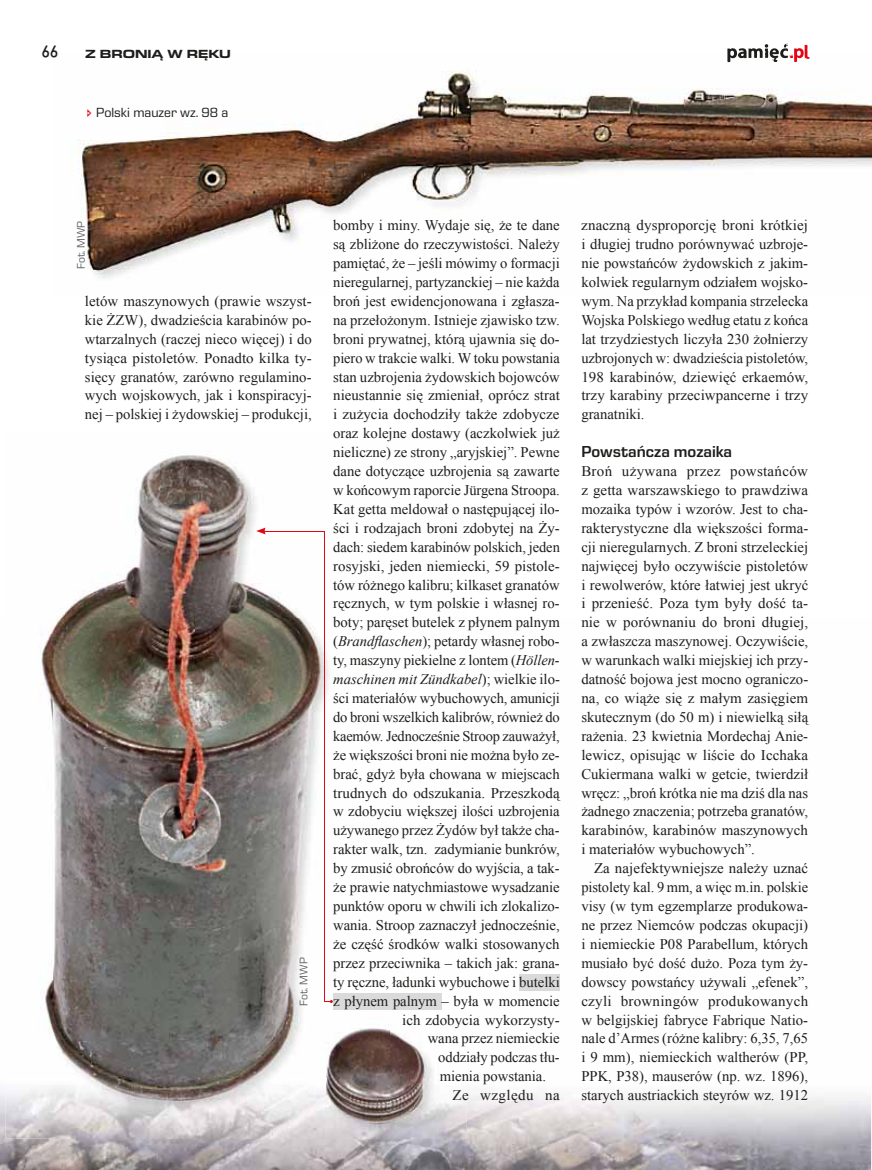
<style>
.page{position:relative;width:872px;height:1170px;background:#fff}
.page>*{position:absolute;margin:0;border:0;box-sizing:border-box;transform-origin:0 0}
.t1{font:600 16.2px "Eurostile Next LT Pro";color:#1d1d1b}
.t2{font:14.7px/18.9px "Times New Roman";color:#1d1d1b;text-align:justify}
.t3{font:italic 14.7px "Times New Roman";color:#1d1d1b}
.t4{font:14.7px "Times New Roman";letter-spacing:.03em;color:#1d1d1b}
.t5{font:13.5px "Eurostile Next LT Pro";color:#1d1d1b}
.t6{font:700 expanded 12px "Eurostile Next LT Pro";color:#1d1d1b}
.t7{font:12px "Copystruct Normal";color:#1d1d1b}
.t8{font:11.25px "Eurostile Next LT Pro";color:#646363}
.s1{font-style:italic}
.s2{font-style:normal}
</style>
<div class="page">
<img style="left:0;top:1089px;width:50px;height:80px">
<img style="left:461px;top:990px;width:410px;height:179px">
<img style="left:50px;top:1138px;width:411px;height:31px">
<img style="left:5px;top:682px;width:51px;height:456px">
<img style="left:416px;top:990px;width:51px;height:148px">
<img style="left:56px;top:1136px;width:360px;height:2px">
<img style="left:40px;top:455px;width:398px;height:681px">
<img style="left:80px;top:71px;width:792px;height:208px">
<svg style="left:727px;top:43px;width:82px;height:19px"></svg>
<div style="left:519px;top:973px;width:41px;height:17px;background:#dadada"></div>
<div style="left:333px;top:992px;width:108px;height:17px;background:#dadada"></div>
<svg style="left:324px;top:999px;width:9px;height:3px"></svg>
<hr style="left:324px;top:531px;width:1px;height:470px;background:#e30613">
<hr style="left:263px;top:530px;width:61px;height:1px;background:#e30613">
<svg style="left:256px;top:527px;width:10px;height:7px"></svg>
<svg style="left:88px;top:109px;width:3px;height:8px"></svg>
<p class="t7" style="left:43px;top:44px;width:18px">66</p>
<p class="t6" style="left:85px;top:47px;width:147px">Z BRONIĄ W RĘKU</p>
<p class="t5" style="left:96px;top:105px;width:134px">Polski mauzer wz. 98 a</p>
<p class="t8" style="left:75px;top:269px;width:50px;rotate:-90deg">Fot. MWP</p>
<p class="t2" style="left:85px;top:291px;width:228px">letów maszynowych (prawie wszyst&shy;kie ŻZW), dwadzieścia karabinów po&shy;wtarzalnych (raczej nieco więcej) i do tysiąca pistoletów. Ponadto kilka ty&shy;sięcy granatów, zarówno regulamino&shy;wych wojskowych, jak i konspiracyj&shy;nej – polskiej i żydowskiej – produkcji,</p>
<p class="t8" style="left:297px;top:1005px;width:50px;rotate:-90deg">Fot. MWP</p>
<p class="t2" style="left:333px;top:216px;width:228px">bomby i miny. Wydaje się, że te dane</p>
<p class="t2" style="left:333px;top:234px;width:228px">są zbliżone do rzeczywistości. Należy</p>
<p class="t2" style="left:333px;top:253px;width:228px">pamiętać, że – jeśli mówimy o formacji</p>
<p class="t2" style="left:333px;top:272px;width:228px">nieregularnej, partyzanckiej – nie każda</p>
<p class="t2" style="left:333px;top:291px;width:228px">broń jest ewidencjonowana i zgłasza-</p>
<p class="t2" style="left:333px;top:310px;width:228px">na przełożonym. Istnieje zjawisko tzw.</p>
<p class="t2" style="left:333px;top:329px;width:228px">broni prywatnej, którą ujawnia się do-</p>
<p class="t2" style="left:333px;top:348px;width:228px">piero w trakcie walki. W toku powstania</p>
<p class="t2" style="left:333px;top:367px;width:228px">stan uzbrojenia żydowskich bojowców</p>
<p class="t2" style="left:333px;top:386px;width:228px">nieustannie się zmieniał, oprócz strat</p>
<p class="t2" style="left:333px;top:405px;width:228px">i zużycia dochodziły także zdobycze</p>
<p class="t2" style="left:333px;top:423px;width:228px">oraz kolejne dostawy (aczkolwiek już</p>
<p class="t2" style="left:333px;top:442px;width:228px">nieliczne) ze strony „aryjskiej”. Pewne</p>
<p class="t2" style="left:333px;top:461px;width:228px">dane dotyczące uzbrojenia są zawarte</p>
<p class="t2" style="left:333px;top:480px;width:228px">w końcowym raporcie Jürgena Stroopa.</p>
<p class="t2" style="left:333px;top:499px;width:228px">Kat getta meldował o następującej ilo-</p>
<p class="t2" style="left:333px;top:518px;width:228px">ści i rodzajach broni zdobytej na Ży-</p>
<p class="t2" style="left:333px;top:537px;width:228px">dach: siedem karabinów polskich, jeden</p>
<p class="t2" style="left:333px;top:556px;width:228px">rosyjski, jeden niemiec ki, 59 pistole-</p>
<p class="t2" style="left:333px;top:575px;width:228px">tów różnego kalibru; kilkaset granatów</p>
<p class="t2" style="left:333px;top:594px;width:228px">ręcznych, w tym polskie i własnej ro-</p>
<p class="t2" style="left:333px;top:612px;width:228px">boty; paręset butelek z płynem palnym</p>
<p class="t2" style="left:333px;top:631px;width:228px">(<span class="s1">Brandflaschen</span>); petardy własnej robo-</p>
<p class="t2" style="left:333px;top:650px;width:228px">ty, maszyny piekielne z lontem (<span class="s1">Höllen-</span></p>
<p class="t3" style="left:333px;top:669px;width:228px">maschinen mit Zündkabel<span class="s2">); wielkie ilo-</span></p>
<p class="t2" style="left:333px;top:688px;width:228px">ści materiałów wybuchowych, amunicji</p>
<p class="t2" style="left:333px;top:707px;width:228px">do broni wszelkich kalibrów, również do</p>
<p class="t2" style="left:333px;top:726px;width:228px">kaemów. Jednocześnie Stroop zauważył,</p>
<p class="t2" style="left:333px;top:745px;width:228px">że większości broni nie można było ze-</p>
<p class="t2" style="left:333px;top:764px;width:228px">brać, gdyż była chowana w miejscach</p>
<p class="t2" style="left:333px;top:783px;width:228px">trudnych do odszukania. Przeszkodą</p>
<p class="t2" style="left:333px;top:801px;width:228px">w zdobyciu większej ilości uzbrojenia</p>
<p class="t2" style="left:333px;top:820px;width:228px">używanego przez Żydów był także cha-</p>
<p class="t2" style="left:333px;top:839px;width:228px">rakter walk, tzn. zadymianie bunkrów,</p>
<p class="t2" style="left:333px;top:858px;width:228px">by zmusić obrońców do wyjścia, a tak-</p>
<p class="t2" style="left:333px;top:877px;width:228px">że prawie natychmiastowe wysadzanie</p>
<p class="t2" style="left:333px;top:896px;width:228px">punktów oporu w chwili ich zlokalizo-</p>
<p class="t2" style="left:333px;top:915px;width:228px">wania. Stroop zaznaczył jednocześnie,</p>
<p class="t2" style="left:333px;top:934px;width:228px">że część środków walki stosowanych</p>
<p class="t2" style="left:333px;top:953px;width:228px">przez przeciwnika – takich jak: grana-</p>
<p class="t2" style="left:333px;top:972px;width:228px">ty ręczne, ładunki wybuchowe i butelki</p>
<p class="t2" style="left:333px;top:990px;width:228px">z płynem palnym – była w momencie</p>
<p class="t2" style="left:402px;top:1009px;width:159px">ich zdobycia wykorzysty-</p>
<p class="t2" style="left:428px;top:1028px;width:133px">wana przez niemiec kie</p>
<p class="t2" style="left:438px;top:1047px;width:123px">oddziały podczas tłu-</p>
<p class="t2" style="left:440px;top:1066px;width:108px">mienia powstania.</p>
<p class="t4" style="left:452px;top:1085px;width:109px">Ze względu na</p>
<p class="t2" style="left:581px;top:215px;width:228px">znaczną dysproporcję broni krótkiej i długiej trudno porównywać uzbroje&shy;nie powstańców żydowskich z jakim&shy;kolwiek regularnym odziałem wojsko&shy;wym. Na przykład kompania strzelecka Wojska Polskiego według etatu z końca lat trzydziestych liczyła 230 żołnierzy uzbrojonych w: dwadzieścia pistoletów, 198 karabinów, dziewięć erkaemów, trzy karabiny przeciwpancerne i trzy granatniki.</p>
<p class="t1" style="left:581px;top:442px;width:152px">Powstańcza mozaika</p>
<p class="t2" style="left:581px;top:461px;width:228px">Broń używana przez powstańców z getta warszawskiego to prawdziwa mozaika typów i wzorów. Jest to cha&shy;rakterystyczne dla większości forma&shy;cji nieregularnych. Z broni strzelec kiej najwięcej było oczywiście pistoletów i rewolwerów, które łatwiej jest ukryć i przenieść. Poza tym były dość ta&shy;nie w porównaniu do broni długiej, a zwłaszcza maszynowej. Oczywiście, w warunkach walki miejskiej ich przy&shy;datność bojowa jest mocno ograniczo&shy;na, co wiąże się z małym zasięgiem skutecznym (do 50 m) i niewielką siłą rażenia. 23 kwietnia Mordechaj Anie&shy;lewicz, opisując w liście do Icchaka Cukiermana walki w getcie, twierdził wręcz: „broń krótka nie ma dziś dla nas żadnego znaczenia; potrzeba granatów, karabinów, karabinów maszynowych i materiałów wybuchowych”.</p>
<p class="t2" style="left:581px;top:858px;width:228px;text-indent:13px">Za najefektywniejsze należy uznać pistolety kal. 9 mm, a więc m.in. polskie visy (w tym egzemplarze produkowa&shy;ne przez Niemców podczas okupacji) i niemieckie P08 Parabellum, których musiało być dość dużo. Poza tym ży&shy;dowscy powstańcy używali „efenek”, czyli browningów produkowanych w belgijskiej fabryce Fabrique Natio&shy;nale d’Armes (różne kalibry: 6,35, 7,65 i 9 mm), niemieckich waltherów (PP, PPK, P38), mauserów (np. wz. 1896), starych austriackich steyrów wz. 1912</p>
</div>
